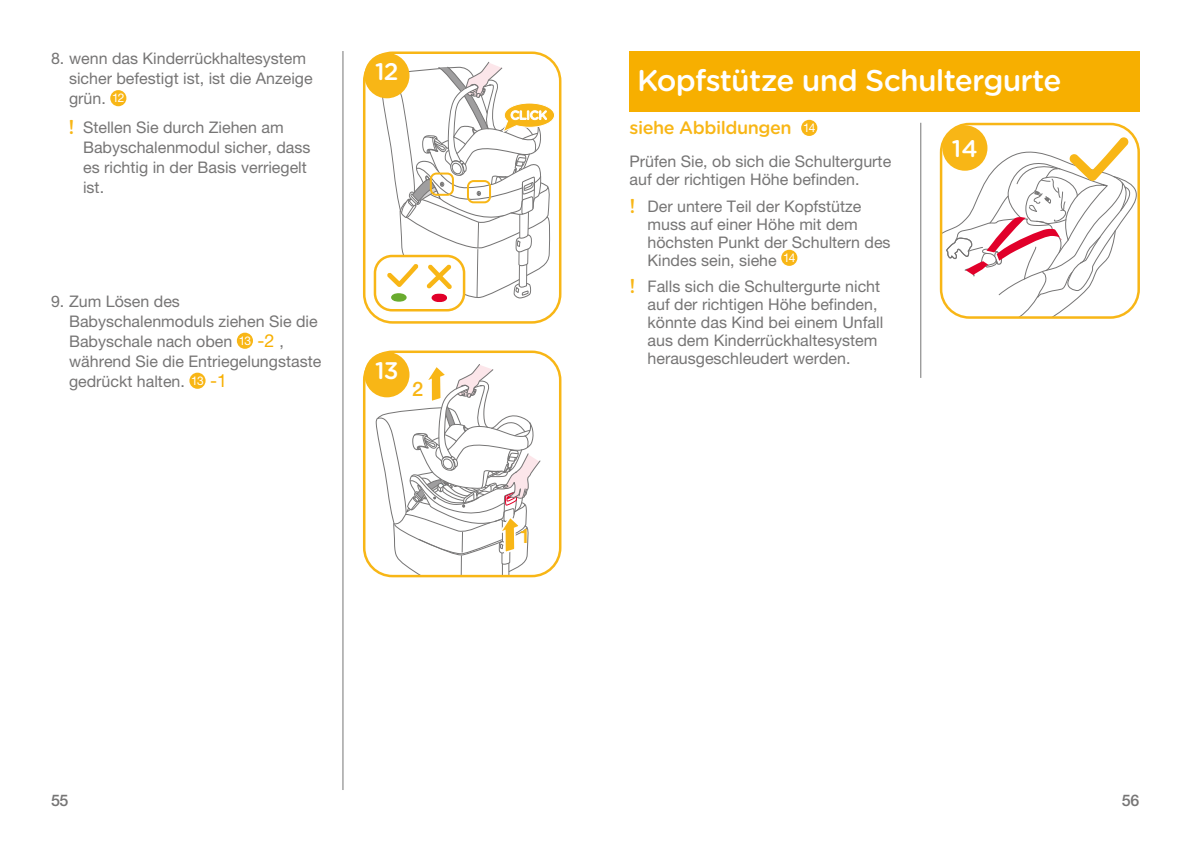
<style>
.page{position:relative;width:1191px;height:842px;background:#fff}
.page>*{position:absolute;margin:0;border:0;box-sizing:border-box;transform-origin:0 0}
.t1{font:500 30px "Gotham Rounded";letter-spacing:-.025em;color:#fff}
.t2{font:500 24px "Gotham Rounded";color:#fff}
.t3{font:500 20px "Helvetica Neue LT Std";color:#f8b616}
.t4{font:500 18px "Gotham Rounded";letter-spacing:-.025em;color:#f8b616}
.t5{font:16px/20px "Helvetica Neue LT Std";color:#767575}
.t6{font:500 16px "Helvetica Neue LT Std";color:#767575}
.s1{font-size:12px;color:#fff}
.s2{font-family:"Gotham Rounded";font-weight:500;font-size:20px;color:#f8b616}
.s3{font-size:18px;color:#f7af00}
.s4{font-family:"Helvetica Neue LT Std";font-weight:400;font-size:12px;color:#fff}
</style>
<div class="page">
<div style="left:110px;top:90px;width:16px;height:16px;background:#f8b616;border-radius:50%"></div>
<div style="left:237px;top:333px;width:16px;height:16px;background:#f8b616;border-radius:50%"></div>
<div style="left:189px;top:373px;width:17px;height:16px;background:#f8b616;border-radius:50%"></div>
<hr style="left:342px;top:51px;width:1px;height:739px;background:#767575">
<div style="left:363px;top:51px;width:198px;height:273px;border:2px solid #f8b616;border-radius:28px"></div>
<div style="left:364px;top:53px;width:45px;height:45px;background:#f8b616;border-radius:50%"></div>
<div style="left:374px;top:255px;width:91px;height:56px;border:2px solid #f8b616;border-radius:17px"></div>
<svg style="left:379px;top:61px;width:176px;height:240px"></svg>
<div style="left:363px;top:350px;width:198px;height:227px;border:2px solid #f8b616;border-radius:28px"></div>
<div style="left:364px;top:352px;width:45px;height:45px;background:#f8b616;border-radius:50%"></div>
<svg style="left:375px;top:363px;width:165px;height:213px"></svg>
<div style="left:939px;top:123px;width:201px;height:196px;border:2px solid #f8b616;border-radius:28px"></div>
<svg style="left:941px;top:137px;width:197px;height:180px"></svg>
<div style="left:942px;top:125px;width:45px;height:46px;background:#f8b616;border-radius:50%"></div>
<div style="left:629px;top:51px;width:511px;height:60px;background:#f7af00"></div>
<div style="left:801px;top:120px;width:16px;height:16px;background:#f8b616;border-radius:50%"></div>
<div style="left:781px;top:250px;width:16px;height:16px;background:#f8b616;border-radius:50%"></div>
<hr style="left:920px;top:123px;width:1px;height:255px;background:#767575">
<p class="t5" style="left:69px;top:48px;width:245px;text-indent:-18px">8. wenn das Kinderrückhaltesystem sicher befestigt ist, ist die Anzeige grün. <span class="s1">12</span></p>
<p class="t5" style="left:83px;top:117px;width:229px;text-indent:-14px"><span class="s2">!</span> Stellen Sie durch Ziehen am<br>Babyschalenmodul sicher, dass es richtig in der Basis verriegelt ist.</p>
<p class="t5" style="left:69px;top:291px;width:254px;text-indent:-18px">9. Zum Lösen des<br>Babyschalenmoduls ziehen Sie die<br>Babyschale nach oben <span class="s1">13</span> <span class="s3">-2</span> , während Sie die Entriegelungstaste gedrückt halten. <span class="s1">13</span> <span class="s3">-1</span></p>
<h2 class="t2" style="left:375px;top:55px;width:25px">12</h2>
<h2 class="t2" style="left:375px;top:354px;width:25px">13</h2>
<p class="t3" style="left:412px;top:377px;width:13px">2</p>
<p class="t3" style="left:520px;top:524px;width:13px">1</p>
<h1 class="t1" style="left:637px;top:59px;width:426px">Kopfstütze und Schultergurte</h1>
<p class="t4" style="left:629px;top:115px;width:187px">siehe Abbildungen <span class="s4">14</span></p>
<p class="t5" style="left:629px;top:153px;width:263px;line-height:18px">Prüfen Sie, ob sich die Schultergurte auf der richtigen Höhe befinden.</p>
<p class="t5" style="left:647px;top:197px;width:245px;line-height:18px;text-indent:-18px"><span class="s2">!</span> Der untere Teil der Kopfstütze muss auf einer Höhe mit dem höchsten Punkt der Schultern des<br>Kindes sein, siehe <sup>14</sup></p>
<p class="t5" style="left:647px;top:278px;width:237px;line-height:18px;text-indent:-18px"><span class="s2">!</span> Falls sich die Schultergurte nicht auf der richtigen Höhe befinden, könnte das Kind bei einem Unfall aus dem Kinderrückhaltesystem herausgeschleudert werden.</p>
<h2 class="t2" style="left:951px;top:131px;width:27px">14</h2>
<p class="t6" style="left:51px;top:791px;width:19px">55</p>
<p class="t6" style="left:1122px;top:791px;width:19px">56</p>
</div>
